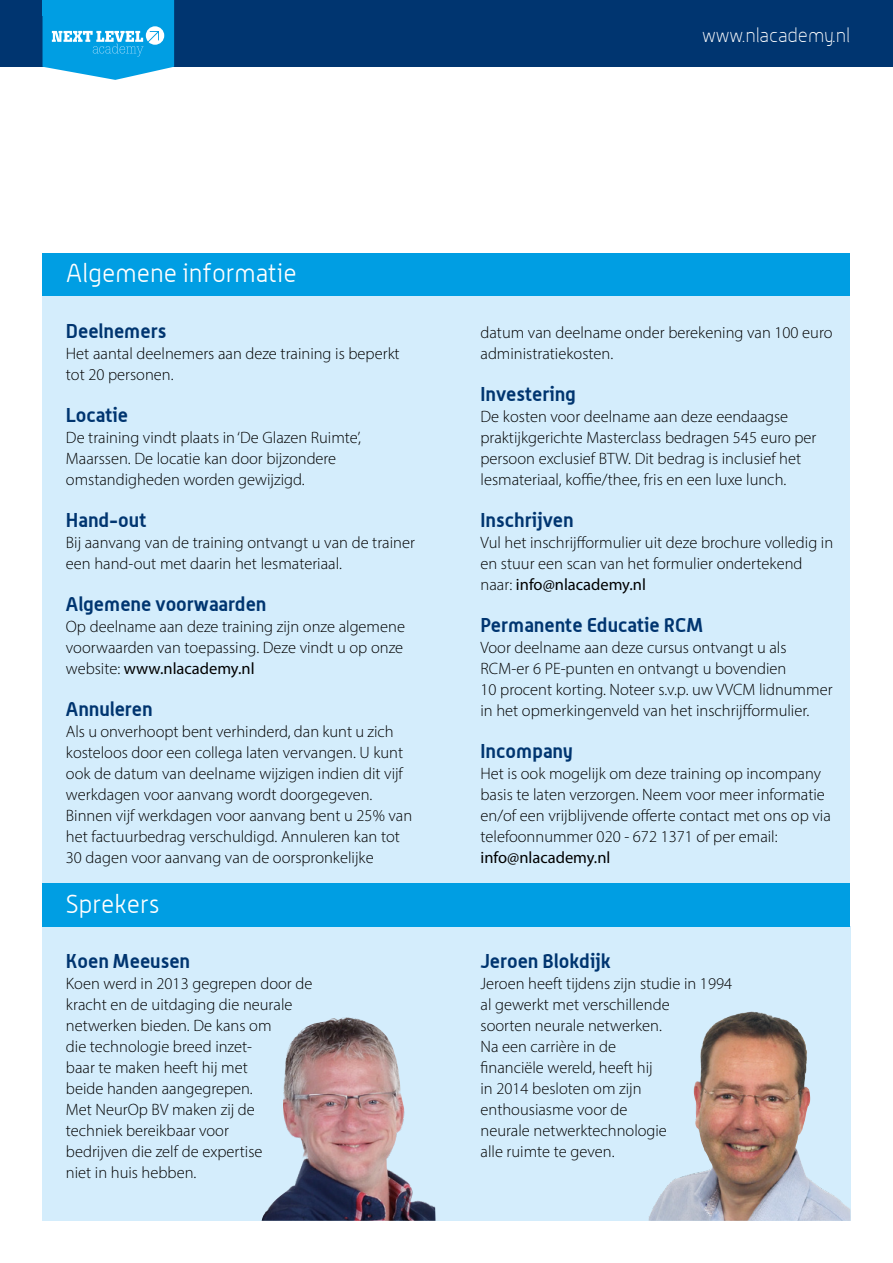
<style>
.page{position:relative;width:893px;height:1263px;background:#fff}
.page>*{position:absolute;margin:0;border:0;box-sizing:border-box;transform-origin:0 0}
.t1{font:300 25.5px "Alwyn";color:#fff}
.t2{font:700 19.5px "Alwyn";color:#003570}
.t3{font:100 19.5px "Alwyn";color:#fff}
.t4{font:300 16.5px/21px "Myriad Pro";color:#000}
.t5{font:16.5px "Myriad Pro";color:#000}
.s1{font-weight:400}
</style>
<div class="page">
<div style="left:457px;top:926px;width:393px;height:294px;background:#d4edfc"></div>
<div style="left:43px;top:926px;width:414px;height:294px;background:#d4edfc"></div>
<div style="left:43px;top:275px;width:807px;height:652px;background:#d4edfc"></div>
<div style="left:43px;top:254px;width:807px;height:42px;background:#009ee3"></div>
<div style="left:43px;top:884px;width:807px;height:43px;background:#009ee3"></div>
<img style="left:649px;top:1011px;width:201px;height:210px">
<img style="left:262px;top:1017px;width:173px;height:204px">
<div style="left:0;top:0;width:893px;height:67px;background:#003570"></div>
<svg style="left:43px;top:16px;width:131px;height:64px;background:#35b2e8"></svg>
<div style="left:43px;top:0;width:131px;height:16px;background:#009ee3"></div>
<p class="t3" style="left:702px;top:25px;width:150px">www.nlacademy.nl</p>
<h1 class="t1" style="left:66px;top:258px;width:232px">Algemene informatie</h1>
<p class="t2" style="left:66px;top:318px;width:102px">Deelnemers</p>
<p class="t4" style="left:66px;top:342px;width:335px">Het aantal deelnemers aan deze training is beperkt tot 20 personen.</p>
<p class="t2" style="left:66px;top:402px;width:64px">Locatie</p>
<p class="t4" style="left:66px;top:426px;width:297px">De training vindt plaats in ‘De Glazen Ruimte’,<br>Maarssen. De locatie kan door bijzondere omstandigheden worden gewijzigd.</p>
<p class="t2" style="left:66px;top:507px;width:82px">Hand-out</p>
<p class="t4" style="left:66px;top:531px;width:350px">Bij aanvang van de training ontvangt u van de trainer een hand-out met daarin het lesmateriaal.</p>
<p class="t2" style="left:66px;top:591px;width:202px">Algemene voorwaarden</p>
<p class="t4" style="left:66px;top:615px;width:341px;text-align:justify">Op deelname aan deze training zijn onze algemene voorwaarden van toepassing. Deze vindt u op onze website: <span class="s1">www.nlacademy.nl</span></p>
<p class="t2" style="left:66px;top:696px;width:88px">Annuleren</p>
<p class="t4" style="left:66px;top:720px;width:348px">Als u onverhoopt bent verhinderd, dan kunt u zich kosteloos door een collega laten vervangen. U kunt ook de datum van deelname wijzigen indien dit vijf werkdagen voor aanvang wordt doorgegeven.<br>Binnen vijf werkdagen voor aanvang bent u 25% van het factuurbedrag verschuldigd. Annuleren kan tot 30 dagen voor aanvang van de oorspronkelijke</p>
<h1 class="t1" style="left:66px;top:889px;width:95px">Sprekers</h1>
<p class="t2" style="left:66px;top:948px;width:126px">Koen Meeusen</p>
<p class="t4" style="left:66px;top:972px;width:248px">Koen werd in 2013 gegrepen door de kracht en de uitdaging die neurale netwerken bieden. De kans om<br>die technologie breed inzet-<br>baar te maken heeft hij met<br>beide handen aangegrepen.<br>Met NeurOp BV maken zij de techniek bereikbaar voor<br>bedrijven die zelf de expertise<br>niet in huis hebben.</p>
<p class="t4" style="left:480px;top:321px;width:353px">datum van deelname onder berekening van 100 euro administratiekosten.</p>
<p class="t2" style="left:480px;top:381px;width:97px">Investering</p>
<p class="t4" style="left:480px;top:405px;width:337px">De kosten voor deelname aan deze eendaagse praktijkgerichte Masterclass bedragen 545 euro per persoon exclusief BTW. Dit bedrag is inclusief het lesmateriaal, koffie/thee, fris en een luxe lunch.</p>
<p class="t2" style="left:480px;top:507px;width:95px">Inschrijven</p>
<p class="t4" style="left:480px;top:531px;width:354px">Vul het inschrijfformulier uit deze brochure volledig in en stuur een scan van het formulier ondertekend naar: <span class="s1">info@nlacademy.nl</span></p>
<p class="t2" style="left:480px;top:612px;width:224px">Permanente Educatie RCM</p>
<p class="t4" style="left:480px;top:636px;width:353px">Voor deelname aan deze cursus ontvangt u als RCM-er 6 PE-punten en ontvangt u bovendien<br>10 procent korting. Noteer s.v.p. uw VVCM lidnummer in het opmerkingenveld van het inschrijfformulier.</p>
<p class="t2" style="left:480px;top:738px;width:94px">Incompany</p>
<p class="t4" style="left:480px;top:762px;width:352px">Het is ook mogelijk om deze training op incompany basis te laten verzorgen. Neem voor meer informatie en/of een vrijblijvende offerte contact met ons op via telefoonnummer 020 - 672 1371 of per email:</p>
<p class="t5" style="left:480px;top:848px;width:131px">info@nlacademy.nl</p>
<p class="t2" style="left:480px;top:948px;width:132px">Jeroen Blokdijk</p>
<p class="t4" style="left:480px;top:972px;width:253px">Jeroen heeft tijdens zijn studie in 1994 al gewerkt met verschillende<br>soorten neurale netwerken.<br>Na een carrière in de<br>financiële wereld, heeft hij<br>in 2014 besloten om zijn enthousiasme voor de<br>neurale netwerktechnologie<br>alle ruimte te geven.</p>
</div>
